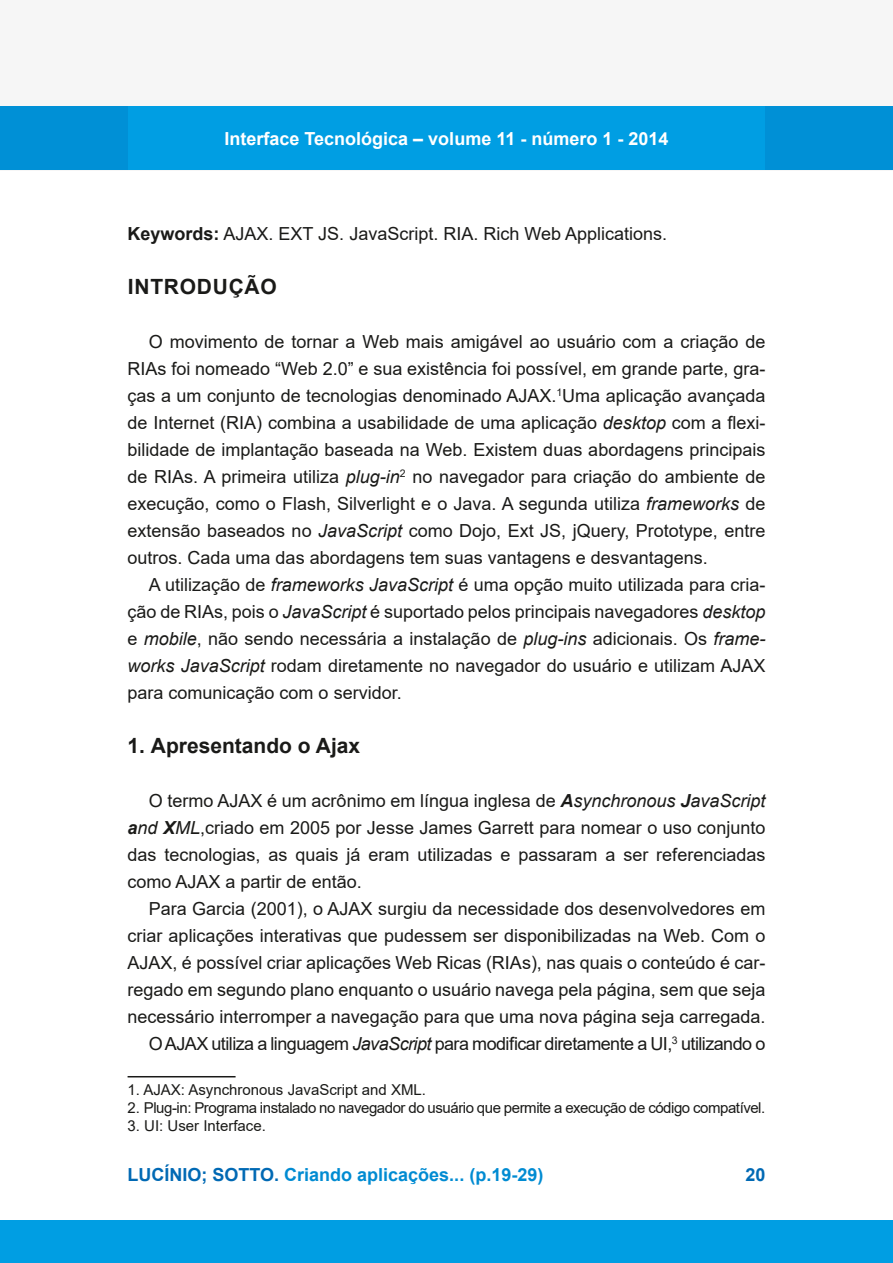
<style>
.page{position:relative;width:893px;height:1263px;background:#fff}
.page>*{position:absolute;margin:0;border:0;box-sizing:border-box;transform-origin:0 0}
.Títulos_do_artigo{font:700 21px "Arial";color:#1a1a18}
.Títulos_do_artigo-2{font:700 21px "Arial";letter-spacing:.035em;color:#1a1a18}
.Corpo{font:18px/27px "Arial";color:#1a1a18;text-align:justify}
.Corpo-2{font:18px "Arial";letter-spacing:-.03em;color:#1a1a18}
.Palavras-chave_e_Key{font:18px "Arial";color:#1a1a18}
.t1{font:700 18px "Arial";color:#008bd2}
.t2{font:700 18px "Arial";color:#fff}
.Numeração_de_páginas{font:700 18px "Arial";color:#0069b4}
.Rodapé{font:15px "Arial";letter-spacing:-.03em;color:#1a1a18}
.Rodapé-2{font:15px "Arial";color:#1a1a18}
.s1{font-weight:700}
.s2{font-style:italic}
.s3{font-weight:700;font-style:italic}
.s4{color:#0069b4}
</style>
<div class="page">
<div style="left:0;top:0;width:893px;height:170px;background:#f6f6f6"></div>
<div style="left:0;top:1220px;width:893px;height:43px;background:#009ee3"></div>
<div style="left:0;top:106px;width:893px;height:64px;background:#009ee3"></div>
<div style="left:0;top:106px;width:128px;height:64px;background:#0090d6"></div>
<div style="left:765px;top:106px;width:128px;height:64px;background:#0090d6"></div>
<hr style="left:128px;top:1076px;width:108px;height:1px;background:#1a1a18">
<p class="t2" style="left:225px;top:126px;width:445px">Interface Tecnológica – volume 11 - número 1 - 2014</p>
<p class="Palavras-chave_e_Key" style="left:128px;top:221px;width:541px"><span class="s1">Keywords:</span> AJAX. EXT JS. JavaScript. RIA. Rich Web Applications.</p>
<p class="Títulos_do_artigo-2" style="left:128px;top:271px;width:150px">INTRODUÇÃO</p>
<p class="Corpo" style="left:128px;top:328px;width:639px;text-indent:21px">O movimento de tornar a Web mais amigável ao usuário com a criação de RIAs foi nomeado “Web 2.0” e sua existência foi possível, em grande parte, gra&shy;ças a um conjunto de tecnologias denominado AJAX.<sup>1</sup>Uma aplicação avançada de Internet (RIA) combina a usabilidade de uma aplicação <span class="s2">desktop</span> com a flexi&shy;bilidade de implantação baseada na Web. Existem duas abordagens principais de RIAs. A primeira utiliza <span class="s2">plug-in</span><sup>2</sup> no navegador para criação do ambiente de execução, como o Flash, Silverlight e o Java. A segunda utiliza <span class="s2">frameworks</span> de extensão baseados no <span class="s2">JavaScript</span> como Dojo, Ext JS, jQuery, Prototype, entre outros. Cada uma das abordagens tem suas vantagens e desvantagens.</p>
<p class="Corpo" style="left:128px;top:571px;width:639px;text-indent:21px">A utilização de <span class="s2">frameworks JavaScript</span> é uma opção muito utilizada para cria&shy;ção de RIAs, pois o <span class="s2">JavaScript</span> é suportado pelos principais navegadores <span class="s2">desktop </span>e <span class="s2">mobile</span>, não sendo necessária a instalação de <span class="s2">plug-ins</span> adicionais. Os <span class="s2">frame&shy;works JavaScript</span> rodam diretamente no navegador do usuário e utilizam AJAX para comunicação com o servidor.</p>
<p class="Títulos_do_artigo" style="left:128px;top:730px;width:234px">1. Apresentando o Ajax</p>
<p class="Corpo" style="left:128px;top:787px;width:639px;text-indent:21px">O termo AJAX é um acrônimo em língua inglesa de <span class="s3">A</span><span class="s2">synchronous</span> <span class="s3">J</span><span class="s2">avaScript </span><span class="s3">a</span><span class="s2">nd</span> <span class="s3">X</span><span class="s2">ML</span>,criado em 2005 por Jesse James Garrett para nomear o uso conjunto das tecnologias, as quais já eram utilizadas e passaram a ser referenciadas como AJAX a partir de então.</p>
<p class="Corpo" style="left:128px;top:895px;width:639px;text-indent:21px">Para Garcia (2001), o AJAX surgiu da necessidade dos desenvolvedores em criar aplicações interativas que pudessem ser disponibilizadas na Web. Com o AJAX, é possível criar aplicações Web Ricas (RIAs), nas quais o conteúdo é car&shy;regado em segundo plano enquanto o usuário navega pela página, sem que seja necessário interromper a navegação para que uma nova página seja carregada.</p>
<p class="Corpo-2" style="left:149px;top:1031px;width:618px">O AJAX utiliza a linguagem <span class="s2">JavaScript</span> para modificar diretamente a UI,<sup>3</sup> utilizando o</p>
<p class="Rodapé-2" style="left:128px;top:1079px;width:300px">1. AJAX: Asynchronous JavaScript and XML.</p>
<p class="Rodapé" style="left:128px;top:1097px;width:639px">2. Plug-in: Programa instalado no navegador do usuário que permite a execução de código compatível.</p>
<p class="Rodapé-2" style="left:128px;top:1115px;width:140px">3. UI: User Interface.</p>
<p class="t1" style="left:128px;top:1162px;width:417px"><span class="s4">LUCÍNIO; SOTTO.</span> Criando aplicações... (p.19-29)</p>
<p class="Numeração_de_páginas" style="left:745px;top:1162px;width:22px">20</p>
</div>
